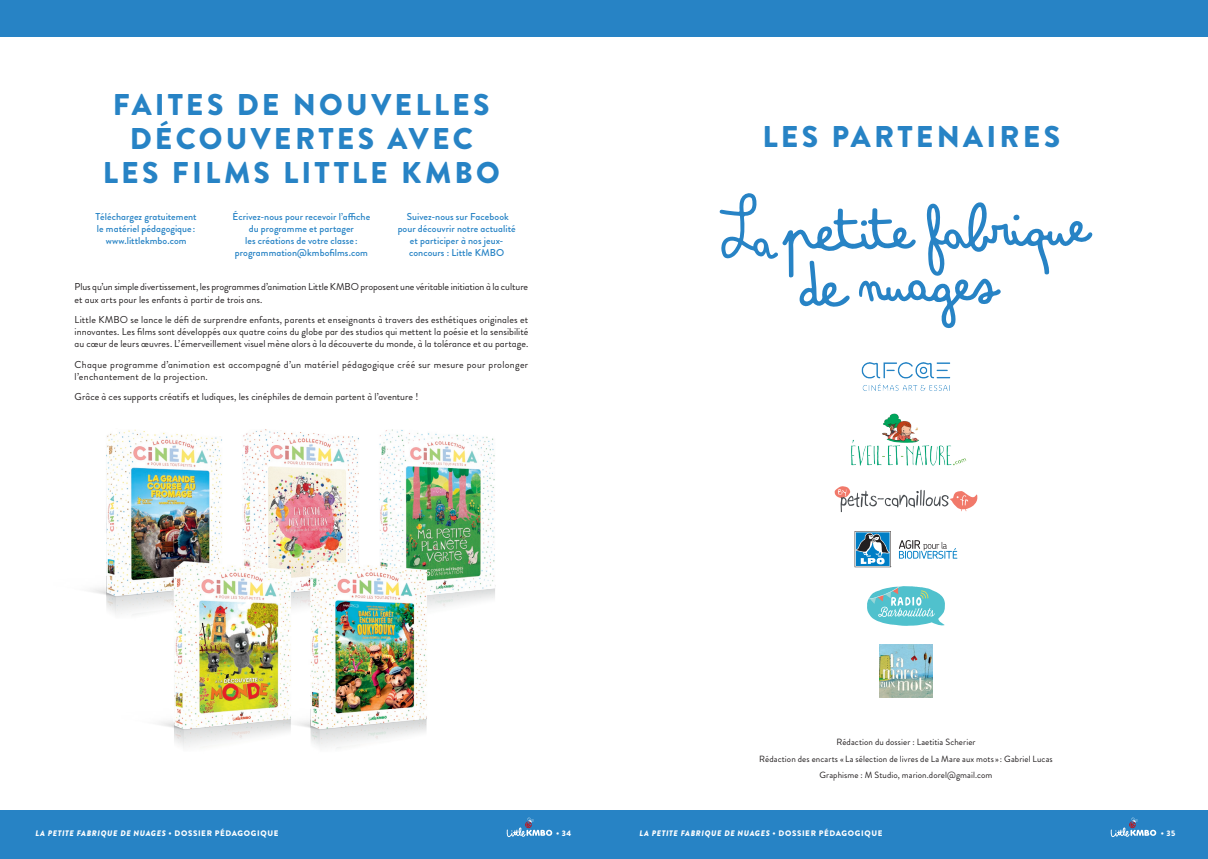
<style>
.page{position:relative;width:1208px;height:859px;background:#fff}
.page>*{position:absolute;margin:0;border:0;box-sizing:border-box;transform-origin:0 0}
.t1{font:900 30px/34px "Brandon Grotesque";letter-spacing:.11em;color:#2783c5;text-align:center}
.t2{font:10px/12px "Brandon Grotesque";letter-spacing:.005em;color:#231f20}
.t3{font:500 10px/12px "Brandon Grotesque";letter-spacing:.005em;color:#2783c5;text-align:center}
.t4{font:10px/12px "Brandon Grotesque";letter-spacing:.03em;color:#231f20}
.t5{font:9px/16.5px "Brandon Grotesque";letter-spacing:.01em;color:#231f20;text-align:center}
.t6{font:italic 900 8px "Brandon Grotesque";letter-spacing:.08em;color:#fff}
.t7{font:900 8px "Brandon Grotesque";color:#fff}
.s1{font-style:normal}
</style>
<div class="page">
<div style="left:0;top:811px;width:604px;height:48px;background:#2783c5"></div>
<div style="left:604px;top:811px;width:604px;height:48px;background:#2783c5"></div>
<div style="left:0;top:0;width:604px;height:37px;background:#2783c5"></div>
<div style="left:604px;top:0;width:604px;height:37px;background:#2783c5"></div>
<svg style="left:506px;top:817px;width:46px;height:20px"></svg>
<svg style="left:1110px;top:817px;width:46px;height:20px"></svg>
<img style="left:278px;top:432px;width:48px;height:112px">
<img style="left:326px;top:429px;width:170px;height:171px">
<img style="left:91px;top:429px;width:187px;height:185px">
<img style="left:346px;top:544px;width:136px;height:199px">
<img style="left:121px;top:544px;width:225px;height:205px">
<svg style="left:719px;top:193px;width:373px;height:135px"></svg>
<img style="left:861px;top:362px;width:90px;height:29px">
<svg style="left:834px;top:486px;width:143px;height:26px"></svg>
<svg style="left:899px;top:540px;width:58px;height:19px"></svg>
<svg style="left:854px;top:531px;width:37px;height:36px"></svg>
<svg style="left:867px;top:586px;width:78px;height:40px"></svg>
<img style="left:851px;top:413px;width:116px;height:53px">
<img style="left:879px;top:645px;width:53px;height:52px">
<h1 class="t1" style="left:103px;top:88px;width:398px">FAITES DE NOUVELLES<br>DÉCOUVERTES AVEC<br>LES FILMS LITTLE KMBO</h1>
<p class="t3" style="left:96px;top:210px;width:103px">Téléchargez gratuitement le matériel pédagogique : www.littlekmbo.com</p>
<p class="t3" style="left:233px;top:210px;width:139px">Écrivez-nous pour recevoir l’affiche du programme et partager<br>les créations de votre classe : programmation@kmbofilms.com</p>
<p class="t3" style="left:398px;top:210px;width:119px">Suivez-nous sur Facebook pour découvrir notre actualité et participer à nos jeux&shy;concours : Little KMBO</p>
<p class="t2" style="left:75px;top:281px;width:455px">Plus qu’un simple divertissement, les programmes d’animation Little KMBO proposent une véritable initiation à la culture et aux arts pour les enfants à partir de trois ans.</p>
<p class="t2" style="left:75px;top:314px;width:455px;text-align:justify">Little KMBO se lance le défi de surprendre enfants, parents et enseignants à travers des esthétiques originales et innovantes. Les films sont développés aux quatre coins du globe par des studios qui mettent la poésie et la sensibilité au cœur de leurs œuvres. L’émerveillement visuel mène alors à la découverte du monde, à la tolérance et au partage.</p>
<p class="t4" style="left:75px;top:358px;width:455px">Chaque programme d’animation est accompagné d’un matériel pédagogique créé sur mesure pour prolonger l’enchantement de la projection.</p>
<p class="t2" style="left:75px;top:391px;width:345px">Grâce à ces supports créatifs et ludiques, les cinéphiles de demain partent à l’aventure !</p>
<h1 class="t1" style="left:762px;top:120px;width:299px">LES PARTENAIRES</h1>
<p class="t5" style="left:759px;top:734px;width:295px">Rédaction du dossier : Laetitia Scherier<br>Rédaction des encarts « La sélection de livres de La Mare aux mots » : Gabriel Lucas<br>Graphisme : M Studio, marion.dorel@gmail.com</p>
<p class="t6" style="left:35px;top:827px;width:244px">LA PETITE FABRIQUE DE NUAGES <span class="s1">• DOSSIER PÉDAGOGIQUE</span></p>
<p class="t7" style="left:556px;top:828px;width:17px">• 34</p>
<p class="t6" style="left:639px;top:827px;width:244px">LA PETITE FABRIQUE DE NUAGES <span class="s1">• DOSSIER PÉDAGOGIQUE</span></p>
<p class="t7" style="left:1160px;top:828px;width:16px">• 35</p>
</div>
